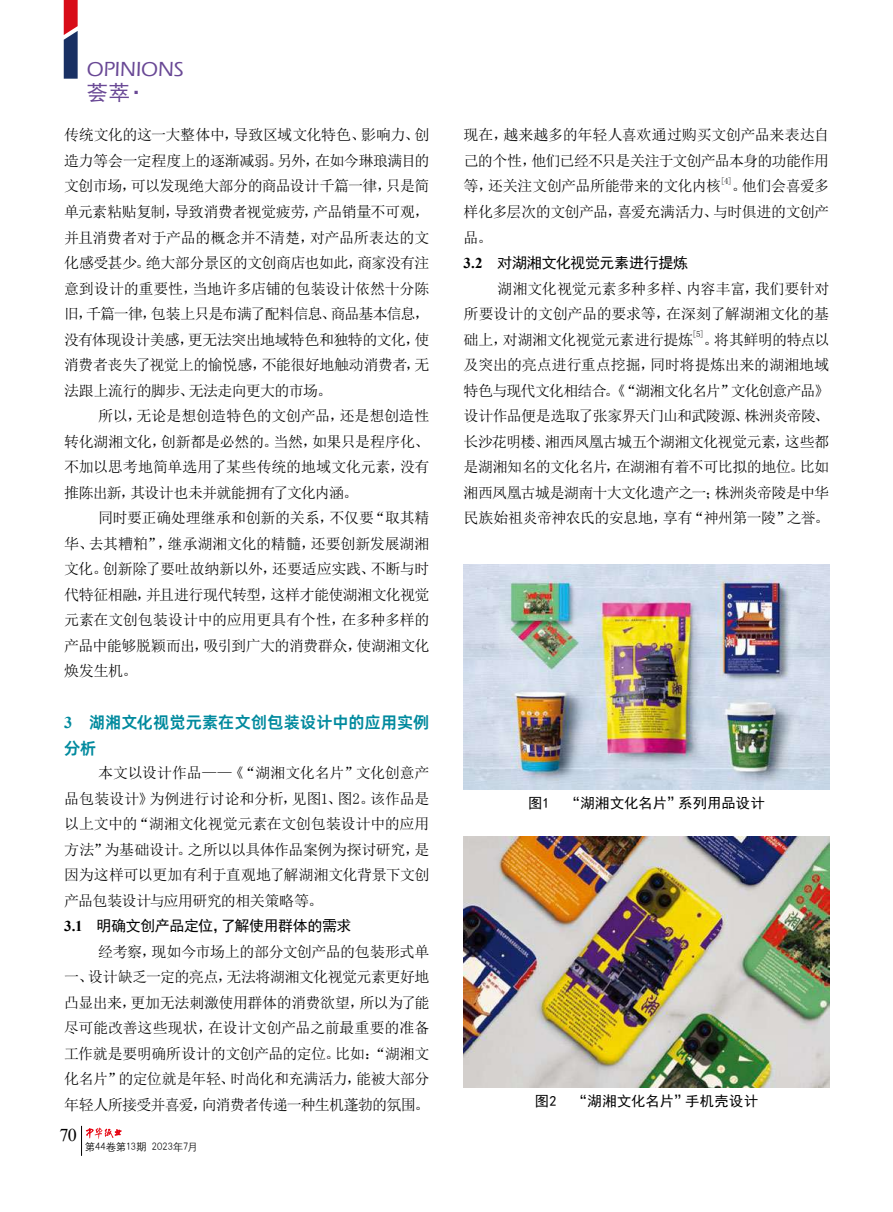
<style>
.page{position:relative;width:893px;height:1212px;background:#fff}
.page>*{position:absolute;margin:0;border:0;box-sizing:border-box;transform-origin:0 0}
.t1{font:500 21px "Eras ITC";color:#694895}
.t2{font:21px "Sim Hei";color:#694895}
.t3{font:18px "Times New Roman";color:#000}
.t4{font:16.5px/25.5px "Alibaba Pu Hui Ti 2 85 Bold";color:#008a9e}
.t5{font:15px/25.5px "Sim Sun";letter-spacing:-.035em;color:#000;text-align:justify}
.t6{font:15px "Sim Hei";letter-spacing:-.025em;color:#000}
.t7{font:14.25px "Sim Hei";letter-spacing:.01em;color:#000}
.t8{font:14.25px "Sim Hei";letter-spacing:.03em;color:#000}
.t9{font:10.5px "H Yg 2 gj";letter-spacing:-.01em;color:#000}
.t10{font:8.7px "Sim Sun";color:#000}
.s1{font-family:"Times New Roman";font-weight:700}
</style>
<div class="page">
<img style="left:464px;top:564px;width:365px;height:225px">
<img style="left:464px;top:836px;width:365px;height:251px">
<svg style="left:64px;top:0;width:14px;height:79px"></svg>
<hr style="left:81px;top:1126px;width:1px;height:30px;background:#000">
<svg style="left:96px;top:1127px;width:6px;height:6px"></svg>
<h1 class="t1" style="left:87px;top:58px;width:97px">OPINIONS</h1>
<h1 class="t2" style="left:87px;top:82px;width:62px">荟萃·</h1>
<p class="t5" style="left:64px;top:122px;width:367px">传统文化的这一大整体中，导致区域文化特色、影响力、创造力等会一定程度上的逐渐减弱。另外，在如今琳琅满目的文创市场，可以发现绝大部分的商品设计千篇一律，只是简单元素粘贴复制，导致消费者视觉疲劳，产品销量不可观，并且消费者对于产品的概念并不清楚，对产品所表达的文化感受甚少。绝大部分景区的文创商店也如此，商家没有注意到设计的重要性，当地许多店铺的包装设计依然十分陈旧，千篇一律，包装上只是布满了配料信息、商品基本信息，没有体现设计美感，更无法突出地域特色和独特的文化，使消费者丧失了视觉上的愉悦感，不能很好地触动消费者，无法跟上流行的脚步、无法走向更大的市场。</p>
<p class="t5" style="left:64px;top:403px;width:367px;text-indent:34px">所以，无论是想创造特色的文创产品，还是想创造性转化湖湘文化，创新都是必然的。当然，如果只是程序化、不加以思考地简单选用了某些传统的地域文化元素，没有推陈出新，其设计也未并就能拥有了文化内涵。</p>
<p class="t5" style="left:64px;top:505px;width:367px;text-indent:34px">同时要正确处理继承和创新的关系，不仅要“取其精华、去其糟粕”，继承湖湘文化的精髓，还要创新发展湖湘文化。创新除了要吐故纳新以外，还要适应实践、不断与时代特征相融，并且进行现代转型，这样才能使湖湘文化视觉元素在文创包装设计中的应用更具有个性，在多种多样的产品中能够脱颖而出，吸引到广大的消费群众，使湖湘文化焕发生机。</p>
<p class="t4" style="left:64px;top:709px;width:367px"><span class="s1">3</span> 湖湘文化视觉元素在文创包装设计中的应用实例分析</p>
<p class="t5" style="left:64px;top:760px;width:367px;text-indent:34px">本文以设计作品——《“湖湘文化名片”文化创意产品包装设计》为例进行讨论和分析，见图1、图2。该作品是以上文中的“湖湘文化视觉元素在文创包装设计中的应用方法”为基础设计。之所以以具体作品案例为探讨研究，是因为这样可以更加有利于直观地了解湖湘文化背景下文创产品包装设计与应用研究的相关策略等。</p>
<p class="t6" style="left:64px;top:918px;width:289px"><span class="s1">3.1</span> 明确文创产品定位，了解使用群体的需求</p>
<p class="t5" style="left:64px;top:938px;width:367px;text-indent:34px">经考察，现如今市场上的部分文创产品的包装形式单一、设计缺乏一定的亮点，无法将湖湘文化视觉元素更好地凸显出来，更加无法刺激使用群体的消费欲望，所以为了能尽可能改善这些现状，在设计文创产品之前最重要的准备工作就是要明确所设计的文创产品的定位。比如：“湖湘文化名片”的定位就是年轻、时尚化和充满活力，能被大部分年轻人所接受并喜爱，向消费者传递一种生机蓬勃的氛围。</p>
<p class="t3" style="left:59px;top:1123px;width:19px">70</p>
<p class="t9" style="left:85px;top:1142px;width:115px">第44卷第13期 2023年7月</p>
<p class="t5" style="left:464px;top:122px;width:367px">现在，越来越多的年轻人喜欢通过购买文创产品来表达自己的个性，他们已经不只是关注于文创产品本身的功能作用等，还关注文创产品所能带来的文化内核</p>
<p class="t10" style="left:720px;top:177px;width:14px">[4]</p>
<p class="t5" style="left:464px;top:173px;width:367px;text-indent:268px">。他们会喜爱多样化多层次的文创产品，喜爱充满活力、与时俱进的文创产品。</p>
<p class="t6" style="left:464px;top:255px;width:226px"><span class="s1">3.2</span> 对湖湘文化视觉元素进行提炼</p>
<p class="t5" style="left:464px;top:275px;width:367px;text-indent:34px">湖湘文化视觉元素多种多样、内容丰富，我们要针对所要设计的文创产品的要求等，在深刻了解湖湘文化的基础上，对湖湘文化视觉元素进行提炼</p>
<p class="t10" style="left:692px;top:330px;width:13px">[5]</p>
<p class="t5" style="left:464px;top:326px;width:367px;text-indent:240px">。将其鲜明的特点以及突出的亮点进行重点挖掘，同时将提炼出来的湖湘地域特色与现代文化相结合。《“湖湘文化名片”文化创意产品》设计作品便是选取了张家界天门山和武陵源、株洲炎帝陵、长沙花明楼、湘西凤凰古城五个湖湘文化视觉元素，这些都是湖湘知名的文化名片，在湖湘有着不可比拟的地位。比如湘西凤凰古城是湖南十大文化遗产之一；株洲炎帝陵是中华民族始祖炎帝神农氏的安息地，享有“神州第一陵”之誉。</p>
<p class="t7" style="left:528px;top:796px;width:238px">图1 “湖湘文化名片”系列用品设计</p>
<p class="t8" style="left:535px;top:1093px;width:225px">图2 “湖湘文化名片”手机壳设计</p>
</div>
